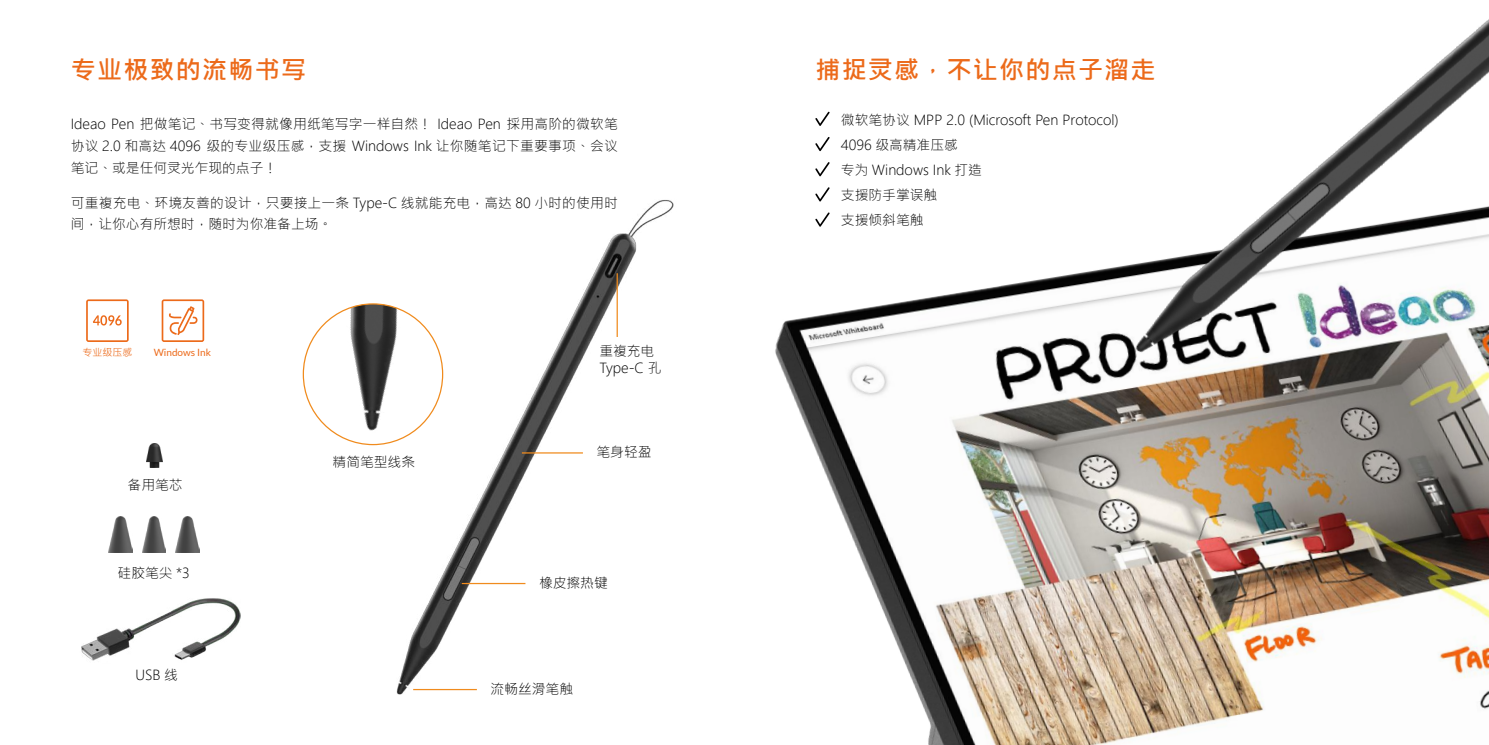
<style>
.page{position:relative;width:1489px;height:745px;background:#fff}
.page>*{position:absolute;margin:0;border:0;box-sizing:border-box;transform-origin:0 0}
.t1{font:700 25px "Microsoft Jheng Hei";letter-spacing:.05em;color:#ec6a1a}
.t2{font:300 13.75px/25px "Microsoft Jheng Hei";color:#000}
.t3{font:10px "Lato";color:#ec6a1a}
.t4{font:10px "Microsoft Jheng Hei";color:#ec6a1a}
</style>
<div class="page">
<img style="left:383px;top:200px;width:291px;height:495px">
<svg style="left:815px;top:112px;width:14px;height:14px"></svg>
<svg style="left:815px;top:137px;width:14px;height:14px"></svg>
<svg style="left:815px;top:162px;width:14px;height:14px"></svg>
<svg style="left:815px;top:187px;width:14px;height:11px"></svg>
<hr style="left:462px;top:582px;width:63px;height:1px;background:#f08b1d">
<hr style="left:522px;top:452px;width:61px;height:1px;background:#f08b1d">
<hr style="left:616px;top:273px;width:2px;height:64px;background:#f08b1d">
<hr style="left:413px;top:688px;width:64px;height:1px;background:#f08b1d">
<img style="left:775px;top:198px;width:713px;height:546px">
<img style="left:1114px;top:20px;width:374px;height:479px">
<img style="left:303px;top:304px;width:139px;height:140px">
<svg style="left:86px;top:299px;width:43px;height:43px"></svg>
<svg style="left:162px;top:299px;width:42px;height:43px"></svg>
<img style="left:109px;top:516px;width:23px;height:35px">
<img style="left:142px;top:516px;width:24px;height:35px">
<img style="left:176px;top:516px;width:23px;height:35px">
<img style="left:146px;top:443px;width:16px;height:24px">
<img style="left:81px;top:598px;width:159px;height:63px">
<h1 class="t1" style="left:71px;top:54px;width:237px">专业极致的流畅书写</h1>
<h1 class="t1" style="left:815px;top:54px;width:341px">捕捉灵感，不让你的点子溜走</h1>
<p class="t2" style="left:841px;top:107px;width:279px">微软笔协议 MPP 2.0 (Microsoft Pen Protocol)<br>4096 级高精准压感<br>专为 Windows Ink 打造<br>支援防手掌误触<br>支援倾斜笔触</p>
<p class="t2" style="left:71px;top:113px;width:548px;line-height:21.9px;text-align:justify">Ideao Pen 把做笔记、书写变得就像用纸笔写字一样自然！ Ideao Pen 採用高阶的微软笔协议 2.0 和高达 4096 级的专业级压感，支援 Windows Ink 让你随笔记下重要事项、会议笔记、或是任何灵光乍现的点子！</p>
<p class="t2" style="left:71px;top:191px;width:548px;line-height:21.9px">可重複充电、环境友善的设计，只要接上一条 Type-C 线就能充电，高达 80 小时的使用时间，让你心有所想时，随时为你准备上场。</p>
<p class="t4" style="left:82px;top:346px;width:51px">专业级压感</p>
<p class="t3" style="left:154px;top:346px;width:59px">Windows Ink</p>
<p class="t2" style="left:599px;top:341px;width:64px;line-height:17.5px">重複充电<br>Type-C 孔</p>
<p class="t2" style="left:128px;top:472px;width:56px">备用笔芯</p>
<p class="t2" style="left:118px;top:560px;width:74px">硅胶笔尖 *3</p>
<p class="t2" style="left:135px;top:662px;width:44px">USB 线</p>
<p class="t2" style="left:332px;top:449px;width:84px">精简笔型线条</p>
<p class="t2" style="left:596px;top:439px;width:57px">笔身轻盈</p>
<p class="t2" style="left:539px;top:570px;width:70px">橡皮擦热键</p>
<p class="t2" style="left:490px;top:676px;width:84px">流畅丝滑笔触</p>
</div>
